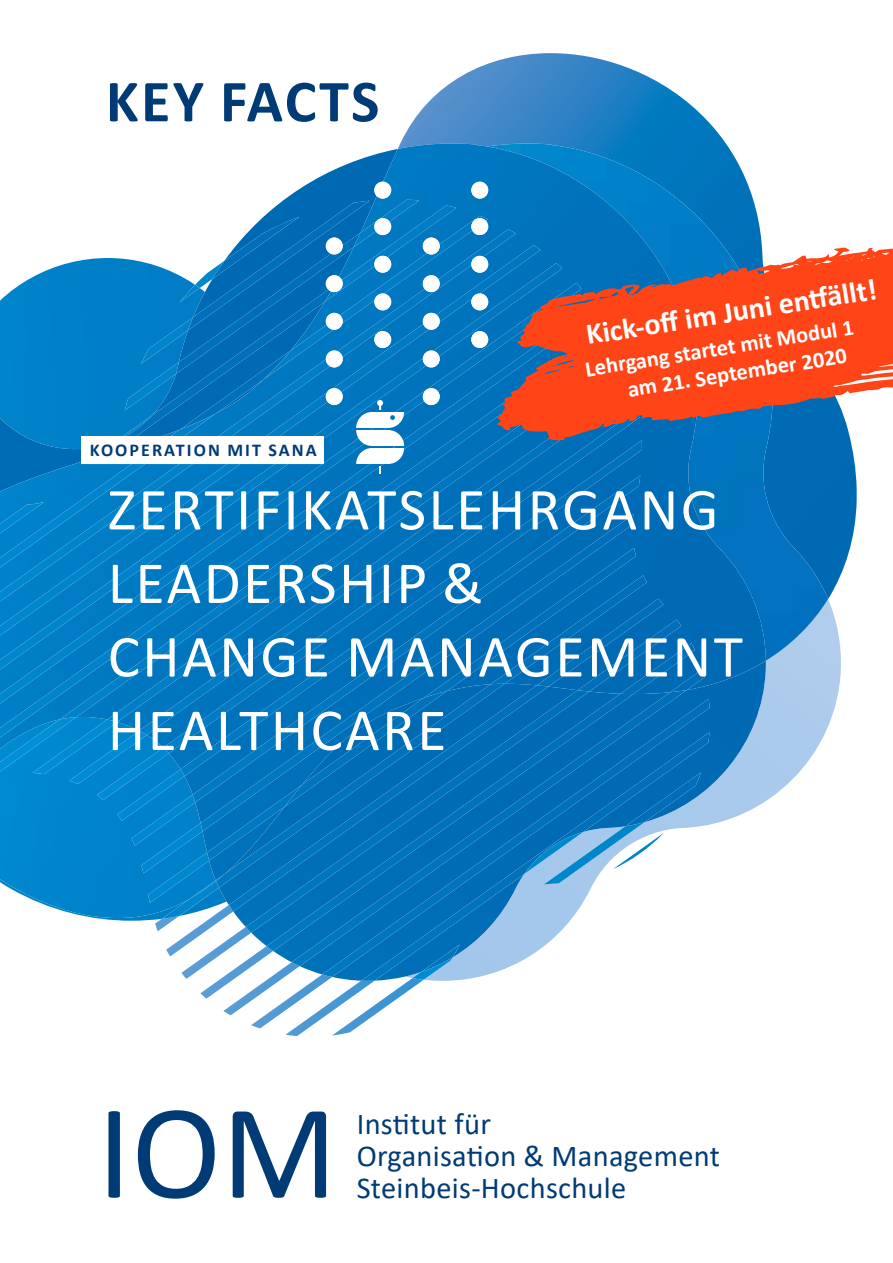
<style>
.page{position:relative;width:893px;height:1263px;background:#fff}
.page>*{position:absolute;margin:0;border:0;box-sizing:border-box;transform-origin:0 0}
.t1{font:135.9px "Calibri";color:#003b75}
.t2{font:60.15px/73.5px "Calibri";letter-spacing:.04em;color:#fff}
.t3{font:700 60.15px "Calibri";letter-spacing:.035em;color:#003b75}
.t4{font:30.45px/32.1px "Calibri";letter-spacing:.01em;color:#003b75}
.t5{font:700 30px "Calibri";color:#fff}
.t6{font:700 22.5px/27px "Calibri";color:#fff}
.t7{font:700 18px "Calibri";letter-spacing:.115em;color:#003b75}
</style>
<div class="page">
<svg style="left:400px;top:53px;width:457px;height:673px"></svg>
<img style="left:598px;top:144px;width:230px;height:681px">
<img style="left:0;top:808px;width:216px;height:110px">
<img style="left:76px;top:144px;width:522px;height:664px">
<div style="left:471px;top:182px;width:17px;height:17px;background:#fff;border-radius:8px"></div>
<svg style="left:377px;top:182px;width:14px;height:17px"></svg>
<img style="left:354px;top:200px;width:65px;height:5px">
<img style="left:108px;top:205px;width:348px;height:11px">
<img style="left:471px;top:218px;width:15px;height:11px">
<img style="left:76px;top:229px;width:440px;height:16px">
<img style="left:69px;top:245px;width:427px;height:18px">
<img style="left:23px;top:263px;width:473px;height:20px">
<img style="left:0;top:283px;width:496px;height:21px">
<img style="left:0;top:304px;width:496px;height:494px">
<img style="left:0;top:717px;width:76px;height:98px">
<img style="left:60px;top:327px;width:436px;height:392px">
<img style="left:32px;top:719px;width:85px;height:55px">
<img style="left:107px;top:352px;width:389px;height:370px">
<img style="left:69px;top:731px;width:78px;height:53px">
<img style="left:139px;top:379px;width:357px;height:356px">
<img style="left:97px;top:748px;width:72px;height:52px">
<img style="left:163px;top:408px;width:333px;height:345px">
<img style="left:117px;top:769px;width:67px;height:52px">
<img style="left:181px;top:440px;width:461px;height:336px">
<img style="left:132px;top:795px;width:63px;height:50px">
<img style="left:193px;top:475px;width:447px;height:327px">
<img style="left:141px;top:823px;width:61px;height:50px">
<img style="left:201px;top:514px;width:432px;height:317px">
<img style="left:148px;top:852px;width:61px;height:51px">
<img style="left:207px;top:548px;width:429px;height:313px">
<img style="left:162px;top:881px;width:57px;height:24px">
<img style="left:190px;top:880px;width:26px;height:18px">
<img style="left:216px;top:575px;width:431px;height:306px">
<img style="left:229px;top:685px;width:319px;height:220px">
<img style="left:537px;top:599px;width:127px;height:88px">
<img style="left:246px;top:690px;width:46px;height:215px">
<img style="left:578px;top:619px;width:103px;height:71px">
<img style="left:267px;top:694px;width:25px;height:211px">
<img style="left:620px;top:643px;width:75px;height:51px">
<img style="left:292px;top:690px;width:395px;height:215px">
<img style="left:670px;top:669px;width:35px;height:23px">
<img style="left:322px;top:699px;width:388px;height:206px">
<img style="left:179px;top:285px;width:9px;height:18px">
<img style="left:141px;top:317px;width:52px;height:47px">
<img style="left:188px;top:201px;width:182px;height:129px">
<img style="left:361px;top:732px;width:348px;height:249px">
<svg style="left:155px;top:905px;width:269px;height:131px"></svg>
<img style="left:413px;top:957px;width:40px;height:23px">
<img style="left:421px;top:944px;width:39px;height:28px">
<img style="left:544px;top:822px;width:101px;height:62px">
<img style="left:625px;top:772px;width:76px;height:54px">
<svg style="left:613px;top:833px;width:51px;height:36px"></svg>
<div style="left:81px;top:436px;width:243px;height:28px;background:#fff"></div>
<svg style="left:356px;top:400px;width:48px;height:74px"></svg>
<svg style="left:496px;top:239px;width:397px;height:202px;background:#b05e58"></svg>
<p class="t3" style="left:106px;top:59px;width:275px">KEY FACTS</p>
<p class="t5" style="left:583px;top:314px;width:295px;rotate:-9deg">Kick-off im Juni entf ällt!</p>
<p class="t6" style="left:621px;top:349px;width:234px;text-indent:-39px;rotate:-9deg">Lehrgang startet mit Modul 1 am 21. September 2020</p>
<p class="t7" style="left:90px;top:437px;width:228px">KOOPERATION MIT SANA</p>
<p class="t2" style="left:108px;top:471px;width:637px">ZERTIFIKATSLEHRGANG<br>LEADERSHIP &amp;<br>CHANGE MANAGEMENT<br>HEALTHCARE</p>
<h1 class="t1" style="left:97px;top:1058px;width:242px">IOM</h1>
<p class="t4" style="left:357px;top:1107px;width:365px">Institut für<br>Organisation &amp; Management<br>Steinbeis-Hochschule</p>
</div>
